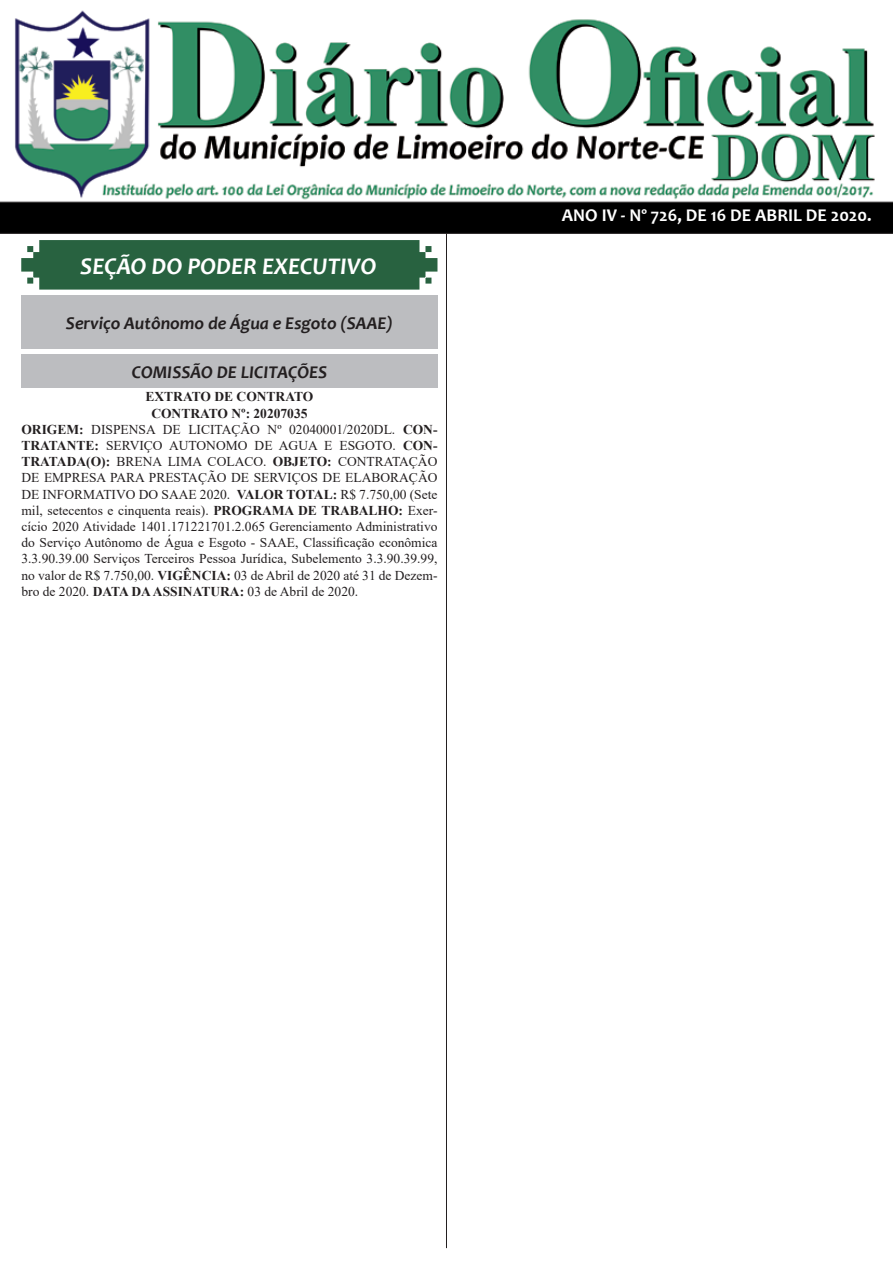
<style>
.page{position:relative;width:893px;height:1263px;background:#fff}
.page>*{position:absolute;margin:0;border:0;box-sizing:border-box;transform-origin:0 0}
.t1{font:italic 700 24px "Candara";color:#fff}
.t2{font:italic 700 18px "Candara";color:#231f20}
.t3{font:700 18px "Candara";color:#fff}
.t4{font:13.5px/16.2px "Times New Roman";color:#231f20;text-align:justify}
.t5{font:700 13.5px "Times New Roman";color:#231f20}
.s1{font-weight:700}
</style>
<div class="page">
<img style="left:0;top:10px;width:893px;height:224px">
<svg style="left:21px;top:240px;width:416px;height:50px;background:#346a4a"></svg>
<hr style="left:446px;top:233px;width:1px;height:1015px;background:#231f20">
<div style="left:21px;top:296px;width:416px;height:53px;background:#bcbdc0"></div>
<div style="left:21px;top:355px;width:417px;height:33px;background:#bcbdc0"></div>
<p class="t1" style="left:80px;top:251px;width:298px">SEÇÃO DO PODER EXECUTIVO</p>
<p class="t2" style="left:66px;top:312px;width:328px">Serviço Autônomo de Água e Esgoto (SAAE)</p>
<p class="t2" style="left:132px;top:361px;width:197px">COMISSÃO DE LICITAÇÕES</p>
<p class="t5" style="left:146px;top:387px;width:169px">EXTRATO DE CONTRATO</p>
<p class="t5" style="left:151px;top:403px;width:158px">CONTRATO Nº: 20207035</p>
<p class="t4" style="left:21px;top:421px;width:418px"><span class="s1">ORIGEM:</span> DISPENSA DE LICITAÇÃO Nº 02040001/2020DL. <span class="s1">CON-TRATANTE:</span> SERVIÇO AUTONOMO DE AGUA E ESGOTO. <span class="s1">CON-TRATADA(O):</span> BRENA LIMA COLACO. <span class="s1">OBJETO:</span> CONTRATAÇÃO DE EMPRESA PARA PRESTAÇÃO DE SERVIÇOS DE ELABORAÇÃO DE INFORMATIVO DO SAAE 2020. <span class="s1">VALOR TOTAL:</span> R$ 7.750,00 (Sete mil, setecentos e cinquenta reais). <span class="s1">PROGRAMA DE TRABALHO:</span> Exer&shy;cício 2020 Atividade 1401.171221701.2.065 Gerenciamento Administrativo do Serviço Autônomo de Água e Esgoto - SAAE, Classificação econômica 3.3.90.39.00 Serviços Terceiros Pessoa Jurídica, Subelemento 3.3.90.39.99, no valor de R$ 7.750,00. <span class="s1">VIGÊNCIA:</span> 03 de Abril de 2020 até 31 de Dezem&shy;bro de 2020. <span class="s1">DATA DA ASSINATURA:</span> 03 de Abril de 2020.</p>
<p class="t3" style="left:562px;top:204px;width:311px">ANO IV - Nº 726, DE 16 DE ABRIL DE 2020.</p>
</div>
